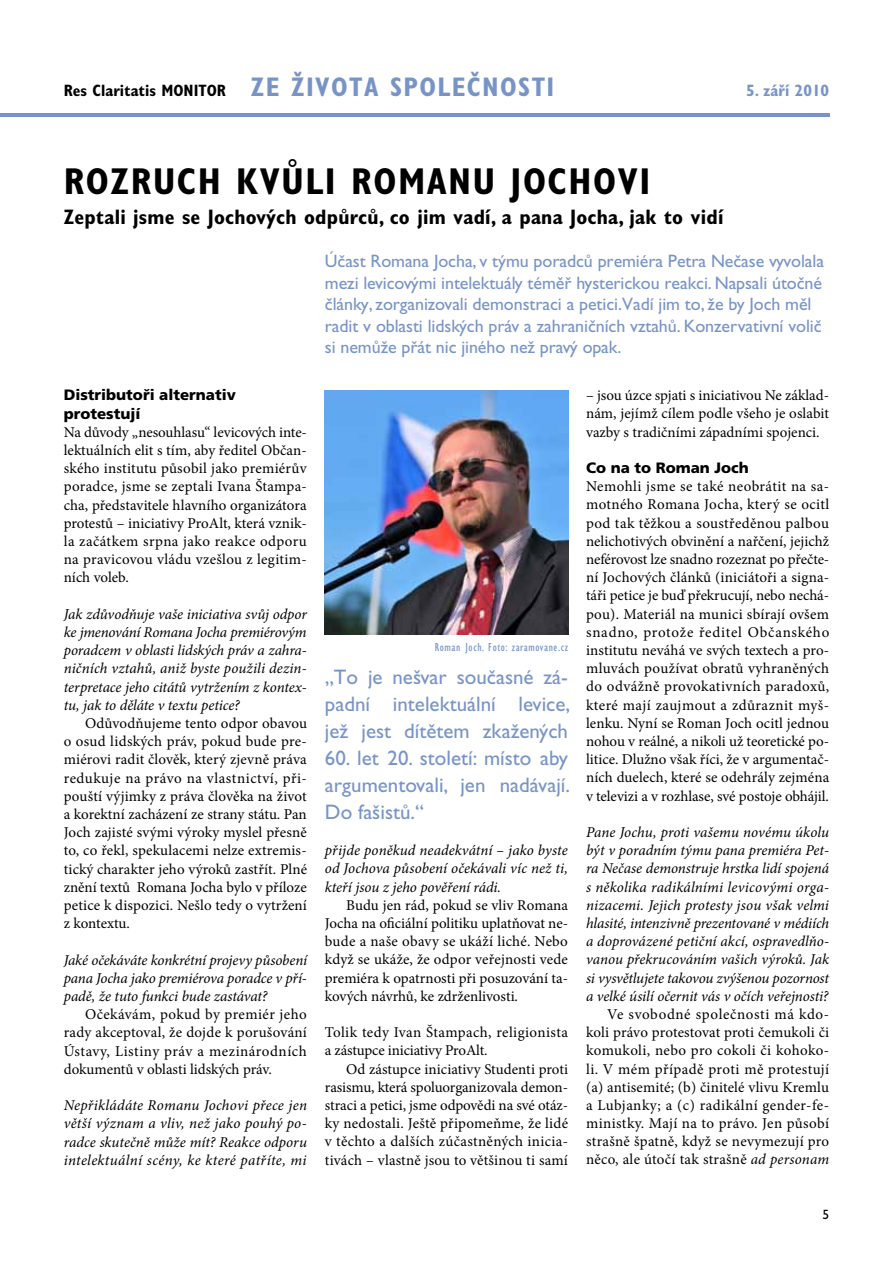
<style>
.page{position:relative;width:893px;height:1263px;background:#fff}
.page>*{position:absolute;margin:0;border:0;box-sizing:border-box;transform-origin:0 0}
.t1{font:700 condensed 37.5px "Gill Sans Std";color:#000}
.t2{font:700 condensed 27px "Gill Sans Std";color:#7894c7}
.t3{font:21px/27px "Gill Sans Std";color:#7894c7;text-align:justify}
.t4{font:700 condensed 21px "Gill Sans Std";letter-spacing:.01em;color:#000}
.t5{font:18px/21.6px "Gill Sans Std";letter-spacing:-.005em;color:#7894c7}
.t6{font:700 condensed 16.5px "Gill Sans Std";color:#000}
.t7{font:700 condensed 16.5px "Gill Sans Std";color:#7894c7}
.t8{font:15px/18.1px "Minion Pro";letter-spacing:.005em;color:#000;text-align:justify}
.t9{font:italic 15px/18.1px "Minion Pro";letter-spacing:-.005em;color:#000;text-align:justify}
.t10{font:900 15px/18.1px "Frutiger CE";color:#000}
.t11{font:13.5px "Gill Sans Std";color:#000}
.t12{font:condensed 12px "Gill Sans Std";letter-spacing:.05em;color:#7894c7}
.s1{font-size:27px;color:#7894c7}
.s2{font-style:italic}
</style>
<div class="page">
<img style="left:325px;top:390px;width:243px;height:244px">
<hr style="left:0;top:113px;width:829px;height:4px;background:#7894c7">
<p class="t6" style="left:64px;top:81px;width:258px">Res Claritatis MONITOR <span class="s1">ze života</span></p>
<h2 class="t2" style="left:390px;top:71px;width:107px">společnosti</h2>
<p class="t7" style="left:746px;top:81px;width:84px">5. září 2010</p>
<h1 class="t1" style="left:64px;top:159px;width:23px">rozruch</h1>
<h1 class="t1" style="left:236px;top:159px;width:140px">kvůli romanu</h1>
<h1 class="t1" style="left:511px;top:159px;width:35px">Jochovi</h1>
<h3 class="t4" style="left:64px;top:205px;width:661px">Zeptali jsme se Jochových odpůrců, co jim vadí, a pana Jocha, jak to vidí</h3>
<p class="t10" style="left:64px;top:386px;width:174px">Distributoři alternativ protestují</p>
<p class="t8" style="left:64px;top:423px;width:245px">Na důvody „nesouhlasu“ levicových inte&shy;lektuálních elit s tím, aby ředitel Občan&shy;ského institutu působil jako premiérův poradce, jsme se zeptali Ivana Štampa&shy;cha, představitele hlavního organizátora protestů – iniciativy ProAlt, která vznik&shy;la začátkem srpna jako reakce odporu na pravicovou vládu vzešlou z legitim&shy;ních voleb.</p>
<p class="t9" style="left:64px;top:605px;width:245px">Jak zdůvodňuje vaše iniciativa svůj odpor ke jmenování Romana Jocha premiérovým poradcem v oblasti lidských práv a zahra&shy;ničních vztahů, aniž byste použili dezin&shy;terpretace jeho citátů vytržením z kontex&shy;tu, jak to děláte v textu petice?</p>
<p class="t8" style="left:64px;top:714px;width:245px;text-indent:21px">Odůvodňujeme tento odpor obavou o osud lidských práv, pokud bude pre&shy;miérovi radit člověk, který zjevně práva redukuje na právo na vlastnictví, při&shy;pouští výjimky z práva člověka na život a korektní zacházení ze strany státu. Pan Joch zajisté svými výroky myslel přesně to, co řekl, spekulacemi nelze extremis&shy;tický charakter jeho výroků zastřít. Plné znění textů Romana Jocha bylo v příloze petice k dispozici. Nešlo tedy o vytržení z kontextu.</p>
<p class="t9" style="left:64px;top:951px;width:245px">Jaké očekáváte konkrétní projevy působení pana Jocha jako premiérova poradce v pří&shy;padě, že tuto funkci bude zastávat?</p>
<p class="t8" style="left:64px;top:1005px;width:245px;text-indent:21px">Očekávám, pokud by premiér jeho rady akceptoval, že dojde k porušování Ústavy, Listiny práv a mezinárodních dokumentů v oblasti lidských práv.</p>
<p class="t9" style="left:64px;top:1096px;width:245px">Nepřikládáte Romanu Jochovi přece jen větší význam a vliv, než jako pouhý po&shy;radce skutečně může mít? Reakce odporu intelektuální scény, ke které patříte, mi</p>
<p class="t5" style="left:325px;top:250px;width:501px">Účast Romana Jocha, v týmu poradců premiéra Petra Nečase vyvolala mezi levicovými intelektuály téměř hysterickou reakci. Napsali útočné články, zorganizovali demonstraci a petici.Vadí jim to, že by Joch měl radit v oblasti lidských práv a zahraničních vztahů. Konzervativní volič si nemůže přát nic jiného než pravý opak.</p>
<p class="t12" style="left:435px;top:641px;width:135px">Roman Joch. Foto: zaramovane.cz</p>
<h3 class="t3" style="left:325px;top:663px;width:247px">„To je nešvar současné zá&shy;padní intelektuální levice, jež jest dítětem zkažených</h3>
<h3 class="t3" style="left:325px;top:745px;width:247px">60. let 20. století: místo aby argumentovali, jen nadávají.<br>Do fašistů.“</h3>
<p class="t9" style="left:325px;top:841px;width:244px">přijde poněkud neadekvátní – jako byste od Jochova působení očekávali víc než ti, kteří jsou z jeho pověření rádi.</p>
<p class="t8" style="left:325px;top:896px;width:245px;text-indent:21px">Budu jen rád, pokud se vliv Romana Jocha na oficiální politiku uplatňovat ne&shy;bude a naše obavy se ukáží liché. Nebo když se ukáže, že odpor veřejnosti vede premiéra k opatrnosti při posuzování ta&shy;kových návrhů, ke zdrženlivosti.</p>
<p class="t8" style="left:325px;top:1023px;width:245px">Tolik tedy Ivan Štampach, religionista a zástupce iniciativy ProAlt.</p>
<p class="t8" style="left:325px;top:1060px;width:245px;text-indent:21px">Od zástupce iniciativy Studenti proti rasismu, která spoluorganizovala demon&shy;straci a petici, jsme odpovědi na své otáz&shy;ky nedostali. Ještě připomeňme, že lidé v těchto a dalších zúčastněných inicia&shy;tivách – vlastně jsou to většinou ti samí</p>
<p class="t8" style="left:586px;top:386px;width:245px">– jsou úzce spjati s iniciativou Ne základ&shy;nám, jejímž cílem podle všeho je oslabit vazby s tradičními západními spojenci.</p>
<p class="t10" style="left:586px;top:459px;width:164px">Co na to Roman Joch</p>
<p class="t8" style="left:586px;top:477px;width:245px">Nemohli jsme se také neobrátit na sa&shy;motného Romana Jocha, který se ocitl pod tak těžkou a soustředěnou palbou nelichotivých obvinění a nařčení, jejichž neférovost lze snadno rozeznat po přečte&shy;ní Jochových článků (iniciátoři a signa&shy;táři petice je buď překrucují, nebo nechá&shy;pou). Materiál na munici sbírají ovšem snadno, protože ředitel Občanského institutu neváhá ve svých textech a pro&shy;mluvách používat obratů vyhraněných do odvážně provokativních paradoxů, které mají zaujmout a zdůraznit myš&shy;lenku. Nyní se Roman Joch ocitl jednou nohou v reálné, a nikoli už teoretické po&shy;litice. Dlužno však říci, že v argumentač&shy;ních duelech, které se odehrály zejména v televizi a v rozhlase, své postoje obhájil.</p>
<p class="t9" style="left:586px;top:823px;width:245px">Pane Jochu, proti vašemu novému úkolu být v poradním týmu pana premiéra Pet&shy;ra Nečase demonstruje hrstka lidí spojená s několika radikálními levicovými orga&shy;nizacemi. Jejich protesty jsou však velmi hlasité, intenzivně prezentované v médiích a doprovázené petiční akcí, ospravedlňo&shy;vanou překrucováním vašich výroků. Jak si vysvětlujete takovou zvýšenou pozornost a velké úsilí očernit vás v očích veřejnosti?</p>
<p class="t8" style="left:586px;top:1005px;width:245px;text-indent:21px">Ve svobodné společnosti má kdo&shy;koli právo protestovat proti čemukoli či komukoli, nebo pro cokoli či kohoko&shy;li. V mém případě proti mě protestují (a) antisemité; (b) činitelé vlivu Kremlu a Lubjanky; a (c) radikální gender-fe&shy;ministky. Mají na to právo. Jen působí strašně špatně, když se nevymezují pro něco, ale útočí tak strašně <span class="s2">ad personam</span></p>
<p class="t11" style="left:822px;top:1207px;width:8px">5</p>
</div>
